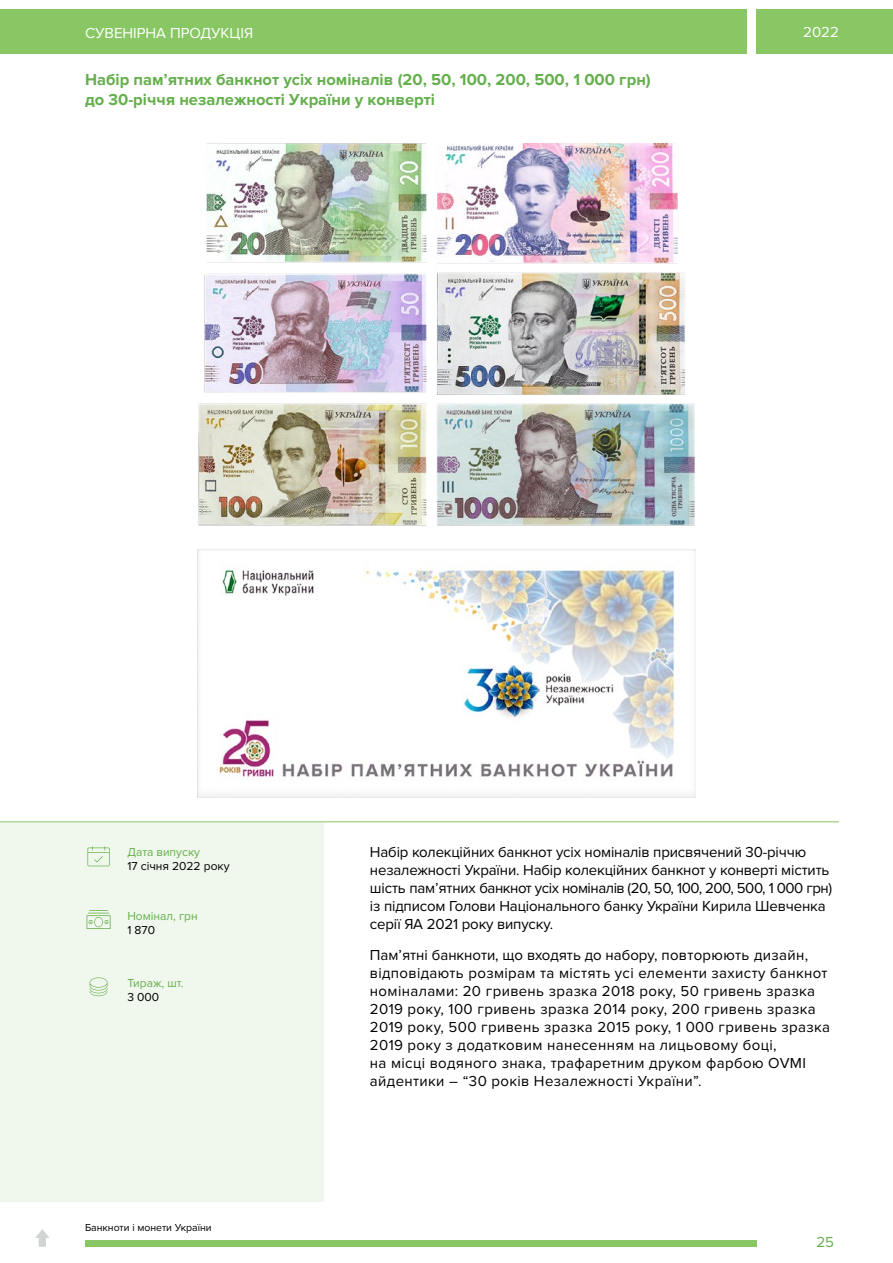
<style>
.page{position:relative;width:893px;height:1263px;background:#fff}
.page>*{position:absolute;margin:0;border:0;box-sizing:border-box;transform-origin:0 0}
.t1{font:700 16.5px/19.8px "Proxima Nova";color:#65af4d}
.t2{font:15px/18px "Proxima Nova";letter-spacing:.025em;color:#000}
.t3{font:15px/18px "Proxima Nova";letter-spacing:-.01em;color:#000}
.t4{font:15px "Proxima Nova";color:#fff}
.t5{font:15px "Proxima Nova";color:#65af4d}
.t6{font:12px "Proxima Nova";color:#65af4d}
.t7{font:12px "Proxima Nova";color:#000}
.t8{font:10.5px "Proxima Nova";color:#000}
</style>
<div class="page">
<div style="left:85px;top:1240px;width:671px;height:7px;background:#89c765"></div>
<svg style="left:35px;top:1229px;width:14px;height:18px"></svg>
<div style="left:756px;top:10px;width:137px;height:44px;background:#89c765"></div>
<div style="left:0;top:10px;width:747px;height:44px;background:#89c765"></div>
<img style="left:197px;top:550px;width:499px;height:248px">
<img style="left:198px;top:143px;width:497px;height:383px">
<div style="left:0;top:822px;width:323px;height:379px;background:#f0f7ec"></div>
<hr style="left:0;top:821px;width:839px;height:1px;background:#89c765">
<svg style="left:90px;top:977px;width:17px;height:19px"></svg>
<svg style="left:87px;top:910px;width:24px;height:19px"></svg>
<svg style="left:87px;top:846px;width:23px;height:20px"></svg>
<p class="t4" style="left:85px;top:24px;width:170px">СУВЕНІРНА ПРОДУКЦІЯ</p>
<p class="t1" style="left:85px;top:70px;width:567px">Набір пам’ятних банкнот усіх номіналів (20, 50, 100, 200, 500, 1 000 грн) до 30-річчя незалежності України у конверті</p>
<p class="t4" style="left:803px;top:23px;width:37px">2022</p>
<p class="t6" style="left:127px;top:845px;width:74px">Дата випуску</p>
<p class="t7" style="left:127px;top:859px;width:104px">17 січня 2022 року</p>
<p class="t6" style="left:127px;top:908px;width:72px">Номінал, грн</p>
<p class="t7" style="left:127px;top:923px;width:29px">1 870</p>
<p class="t6" style="left:127px;top:976px;width:58px">Тираж, шт.</p>
<p class="t7" style="left:127px;top:990px;width:33px">3 000</p>
<p class="t8" style="left:85px;top:1221px;width:128px">Банкноти і монети України</p>
<p class="t3" style="left:370px;top:843px;width:464px">Набір колекційних банкнот усіх номіналів присвячений 30-річчю незалежності України. Набір колекційних банкнот у конверті містить шість пам’ятних банкнот усіх номіналів (20, 50, 100, 200, 500, 1 000 грн) із підписом Голови Національного банку України Кирила Шевченка серії ЯА 2021 року випуску.</p>
<p class="t2" style="left:370px;top:946px;width:462px">Пам’ятні банкноти, що входять до набору, повторюють дизайн, відповідають розмірам та містять усі елементи захисту банкнот номіналами: 20 гривень зразка 2018 року, 50 гривень зразка 2019 року, 100 гривень зразка 2014 року, 200 гривень зразка 2019 року, 500 гривень зразка 2015 року, 1 000 гривень зразка 2019 року з додатковим нанесенням на лицьовому боці,<br>на місці водяного знака, трафаретним друком фарбою OVMI айдентики – “30 років Незалежності України”.</p>
<p class="t5" style="left:816px;top:1233px;width:19px">25</p>
</div>
